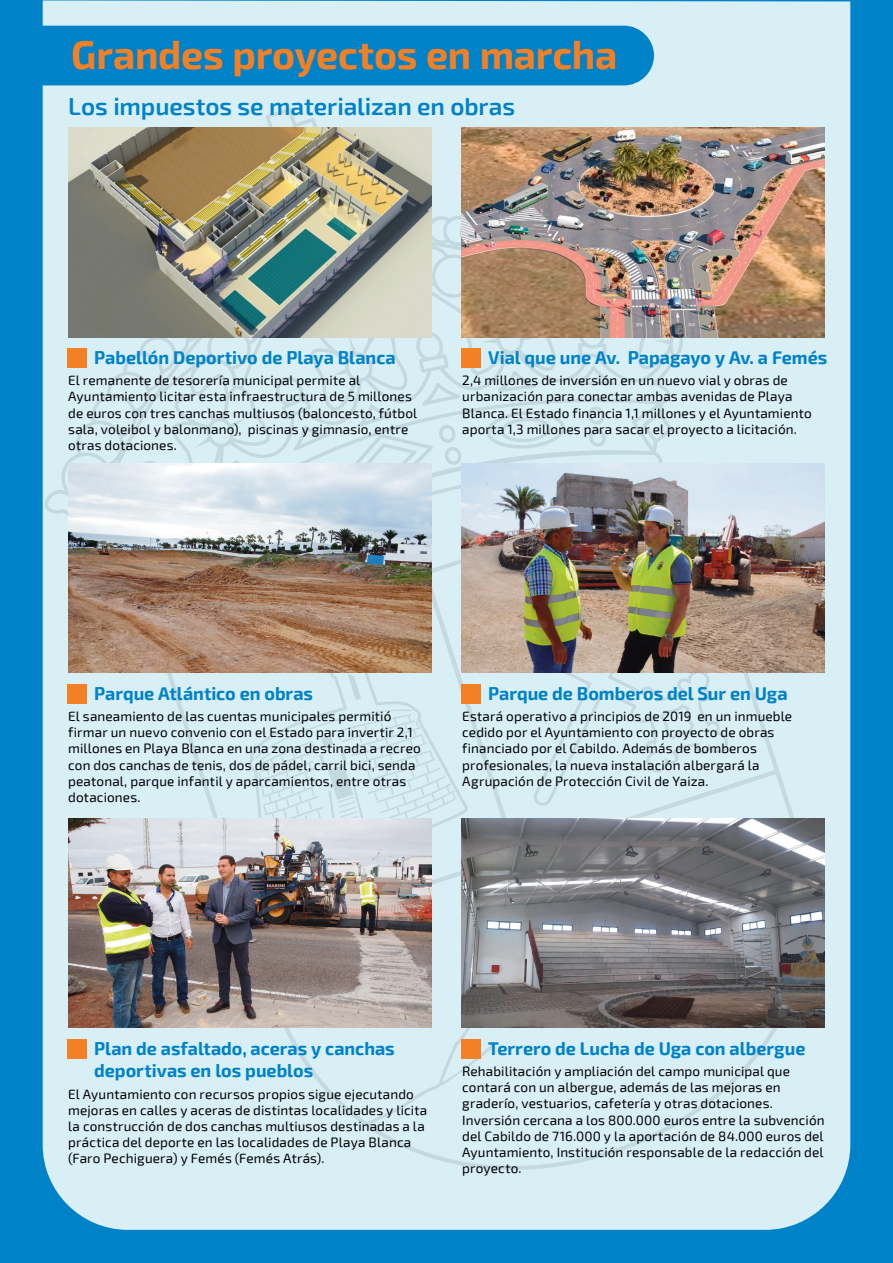
<style>
.page{position:relative;width:893px;height:1263px;background:#0082c8}
.page>*{position:absolute;margin:0;border:0;box-sizing:border-box;transform-origin:0 0}
.t1{font:700 39.15px "Exo 2";letter-spacing:-.005em;color:#f48026}
.t2{font:600 24.6px "Exo 2";letter-spacing:-.005em;color:#0082c8}
.t3{font:700 18px/21.6px "Exo 2";color:#0082c8}
.t4{font:13.5px/16.2px "Exo 2";letter-spacing:.01em;color:#000001}
</style>
<div class="page">
<div style="left:43px;top:0;width:807px;height:1230px;background:#d7eff5"></div>
<svg style="left:45px;top:134px;width:651px;height:490px;background:#d4ebf0"></svg>
<svg style="left:498px;top:371px;width:38px;height:21px"></svg>
<svg style="left:575px;top:366px;width:39px;height:19px"></svg>
<svg style="left:588px;top:406px;width:18px;height:41px"></svg>
<svg style="left:486px;top:411px;width:79px;height:37px;background:#d0e7ed"></svg>
<svg style="left:75px;top:108px;width:404px;height:378px;background:#d2e9ef"></svg>
<div style="left:161px;top:486px;width:648px;height:684px;background:#d7eff5"></div>
<div style="left:366px;top:934px;width:423px;height:236px;background:#d7eff5"></div>
<svg style="left:348px;top:674px;width:13px;height:26px"></svg>
<svg style="left:255px;top:709px;width:202px;height:151px;background:#d2eaf0"></svg>
<svg style="left:475px;top:673px;width:253px;height:133px;background:#d5ecf2"></svg>
<svg style="left:43px;top:26px;width:611px;height:59px"></svg>
<img style="left:68px;top:127px;width:363px;height:210px">
<img style="left:462px;top:127px;width:363px;height:210px">
<div style="left:68px;top:348px;width:19px;height:19px;background:#f48026"></div>
<div style="left:462px;top:348px;width:19px;height:19px;background:#f48026"></div>
<img style="left:462px;top:463px;width:363px;height:210px">
<img style="left:68px;top:463px;width:363px;height:210px">
<div style="left:68px;top:684px;width:19px;height:19px;background:#f48026"></div>
<div style="left:462px;top:684px;width:19px;height:19px;background:#f48026"></div>
<img style="left:462px;top:818px;width:363px;height:210px">
<img style="left:68px;top:818px;width:363px;height:210px">
<div style="left:68px;top:1039px;width:19px;height:19px;background:#f48026"></div>
<div style="left:462px;top:1039px;width:19px;height:19px;background:#f48026"></div>
<h1 class="t1" style="left:71px;top:31px;width:548px">Grandes proyectos en marcha</h1>
<h2 class="t2" style="left:68px;top:91px;width:448px">Los impuestos se materializan en obras</h2>
<h3 class="t3" style="left:94px;top:348px;width:303px">Pabellón Deportivo de Playa Blanca</h3>
<p class="t4" style="left:68px;top:373px;width:351px">El remanente de tesorería municipal permite al Ayuntamiento licitar esta infraestructura de 5 millones de euros con tres canchas multiusos (baloncesto, fútbol sala, voleibol y balonmano), piscinas y gimnasio, entre otras dotaciones.</p>
<h3 class="t3" style="left:488px;top:348px;width:341px">Vial que une Av. Papagayo y Av. a Femés</h3>
<p class="t4" style="left:462px;top:373px;width:351px">2,4 millones de inversión en un nuevo vial y obras de urbanización para conectar ambas avenidas de Playa Blanca. El Estado financia 1,1 millones y el Ayuntamiento aporta 1,3 millones para sacar el proyecto a licitación.</p>
<h3 class="t3" style="left:94px;top:683px;width:220px">Parque Atlántico en obras</h3>
<p class="t4" style="left:68px;top:708px;width:354px">El saneamiento de las cuentas municipales permitió firmar un nuevo convenio con el Estado para invertir 2,1 millones en Playa Blanca en una zona destinada a recreo con dos canchas de tenis, dos de pádel, carril bici, senda peatonal, parque infantil y aparcamientos, entre otras dotaciones.</p>
<h3 class="t3" style="left:488px;top:683px;width:301px">Parque de Bomberos del Sur en Uga</h3>
<p class="t4" style="left:462px;top:708px;width:331px">Estará operativo a principios de 2019 en un inmueble cedido por el Ayuntamiento con proyecto de obras financiado por el Cabildo. Además de bomberos profesionales, la nueva instalación albergará la Agrupación de Protección Civil de Yaiza.</p>
<h3 class="t3" style="left:94px;top:1038px;width:302px">Plan de asfaltado, aceras y canchas deportivas en los pueblos</h3>
<p class="t4" style="left:68px;top:1086px;width:361px">El Ayuntamiento con recursos propios sigue ejecutando mejoras en calles y aceras de distintas localidades y licita la construcción de dos canchas multiusos destinadas a la práctica del deporte en las localidades de Playa Blanca (Faro Pechiguera) y Femés (Femés Atrás).</p>
<h3 class="t3" style="left:488px;top:1038px;width:319px">Terrero de Lucha de Uga con albergue</h3>
<p class="t4" style="left:462px;top:1063px;width:364px">Rehabilitación y ampliación del campo municipal que contará con un albergue, además de las mejoras en graderío, vestuarios, cafetería y otras dotaciones.<br>Inversión cercana a los 800.000 euros entre la subvención del Cabildo de 716.000 y la aportación de 84.000 euros del Ayuntamiento, Institución responsable de la redacción del proyecto.</p>
</div>
